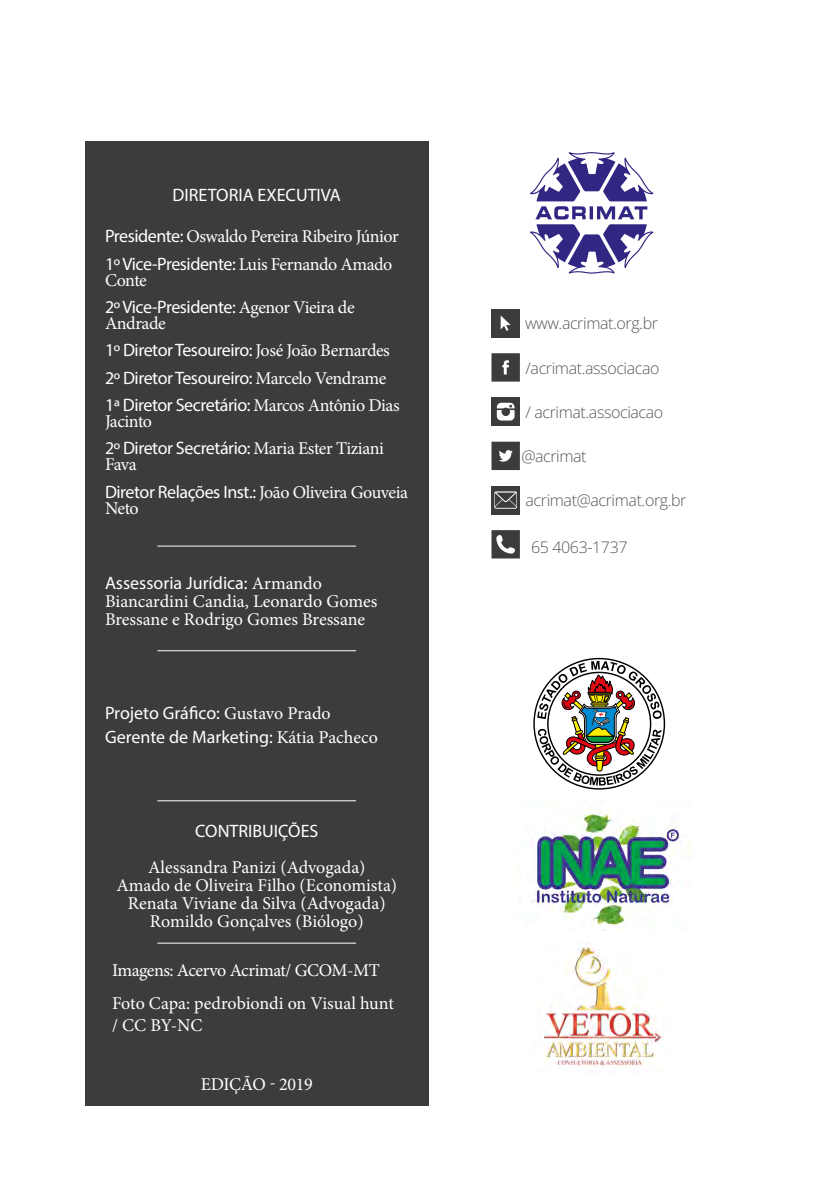
<style>
.page{position:relative;width:840px;height:1191px;background:#fff}
.page>*{position:absolute;margin:0;border:0;box-sizing:border-box;transform-origin:0 0}
.t1{font:18px/18px "Minion Pro";letter-spacing:-.005em;color:#fff}
.t2{font:18px/27.4px "Myriad Pro";letter-spacing:-.025em;color:#fff}
.t3{font:18px/23.6px "Myriad Pro";color:#fff}
.t4{font:18px "Minion Pro";letter-spacing:-.025em;color:#fff}
.t5{font:18px "Minion Pro";letter-spacing:-.03em;color:#fff}
.t6{font:300 16px "Open Sans";letter-spacing:-.025em;color:#575756}
.s1{font-family:"Myriad Pro"}
.s2{font-family:"Minion Pro"}
</style>
<div class="page">
<div style="left:85px;top:142px;width:343px;height:964px;background:#3c3c3b"></div>
<hr style="left:157px;top:650px;width:199px;height:1px;background:#fff">
<hr style="left:157px;top:800px;width:199px;height:1px;background:#fff">
<hr style="left:157px;top:942px;width:199px;height:1px;background:#fff">
<hr style="left:157px;top:545px;width:199px;height:1px;background:#fff">
<svg style="left:530px;top:152px;width:123px;height:122px"></svg>
<div style="left:491px;top:486px;width:28px;height:28px;background:#3c3c3b"></div>
<svg style="left:494px;top:491px;width:22px;height:17px"></svg>
<svg style="left:491px;top:530px;width:28px;height:28px"></svg>
<div style="left:491px;top:309px;width:28px;height:28px;background:#3c3c3b"></div>
<svg style="left:500px;top:315px;width:10px;height:16px"></svg>
<svg style="left:491px;top:353px;width:28px;height:28px"></svg>
<svg style="left:491px;top:442px;width:28px;height:28px"></svg>
<div style="left:491px;top:397px;width:28px;height:29px;background:#3c3c3b"></div>
<svg style="left:496px;top:403px;width:18px;height:17px"></svg>
<img style="left:531px;top:801px;width:150px;height:130px">
<img style="left:542px;top:942px;width:122px;height:130px">
<svg style="left:537px;top:661px;width:124px;height:128px"></svg>
<p class="t3" style="left:172px;top:183px;width:170px">DIRETORIA EXECUTIVA</p>
<p class="t4" style="left:105px;top:224px;width:295px"><span class="s1">Presidente:</span> Oswaldo Pereira Ribeiro Júnior</p>
<p class="t2" style="left:105px;top:249px;width:289px">1º Vice-Presidente: <span class="s2">Luis Fernando Amado</span></p>
<p class="t1" style="left:105px;top:271px;width:43px">Conte</p>
<p class="t2" style="left:105px;top:293px;width:251px">2º Vice-Presidente: <span class="s2">Agenor Vieira de</span></p>
<p class="t4" style="left:105px;top:311px;width:62px">Andrade</p>
<p class="t2" style="left:105px;top:336px;width:296px">1º Diretor Tesoureiro: <span class="s2">José João Bernardes<br></span>2º Diretor Tesoureiro: <span class="s2">Marcelo Vendrame<br></span>1ª Diretor Secretário: <span class="s2">Marcos Antônio Dias</span></p>
<p class="t5" style="left:105px;top:409px;width:49px">Jacinto</p>
<p class="t2" style="left:105px;top:434px;width:280px">2º Diretor Secretário: <span class="s2">Maria Ester Tiziani</span></p>
<p class="t1" style="left:105px;top:456px;width:33px">Fava</p>
<p class="t2" style="left:105px;top:478px;width:304px">Diretor Relações Inst.: <span class="s2">João Oliveira Gouveia</span></p>
<p class="t1" style="left:105px;top:499px;width:35px">Neto</p>
<p class="t3" style="left:105px;top:571px;width:218px">Assessoria Jurídica: <span class="s2">Armando</span></p>
<p class="t1" style="left:105px;top:592px;width:274px">Biancardini Candia, Leonardo Gomes<br>Bressane e Rodrigo Gomes Bressane</p>
<p class="t3" style="left:105px;top:701px;width:274px">Projeto Gráfico: <span class="s2">Gustavo Prado<br></span>Gerente de Marketing: <span class="s2">Kátia Pacheco</span></p>
<p class="t3" style="left:195px;top:819px;width:125px">CONTRIBUIÇÕES</p>
<p class="t1" style="left:116px;top:858px;width:282px;text-align:center">Alessandra Panizi (Advogada)<br>Amado de Oliveira Filho (Economista)<br>Renata Viviane da Silva (Advogada)<br>Romildo Gonçalves (Biólogo)</p>
<p class="t1" style="left:112px;top:954px;width:283px;line-height:33px">Imagens: Acervo Acrimat/ GCOM-MT<br>Foto Capa: pedrobiondi on Visual hunt</p>
<p class="t1" style="left:112px;top:1016px;width:92px">/ CC BY-NC</p>
<p class="t1" style="left:201px;top:1075px;width:114px">EDIÇÃO - 2019</p>
<p class="t6" style="left:524px;top:312px;width:134px">www.acrimat.org.br</p>
<p class="t6" style="left:525px;top:357px;width:135px">/acrimat.associacao</p>
<p class="t6" style="left:525px;top:401px;width:139px">/ acrimat.associacao</p>
<p class="t6" style="left:521px;top:445px;width:67px">@acrimat</p>
<p class="t6" style="left:525px;top:489px;width:162px">acrimat@acrimat.org.br</p>
<p class="t6" style="left:531px;top:536px;width:98px">65 4063-1737</p>
</div>
